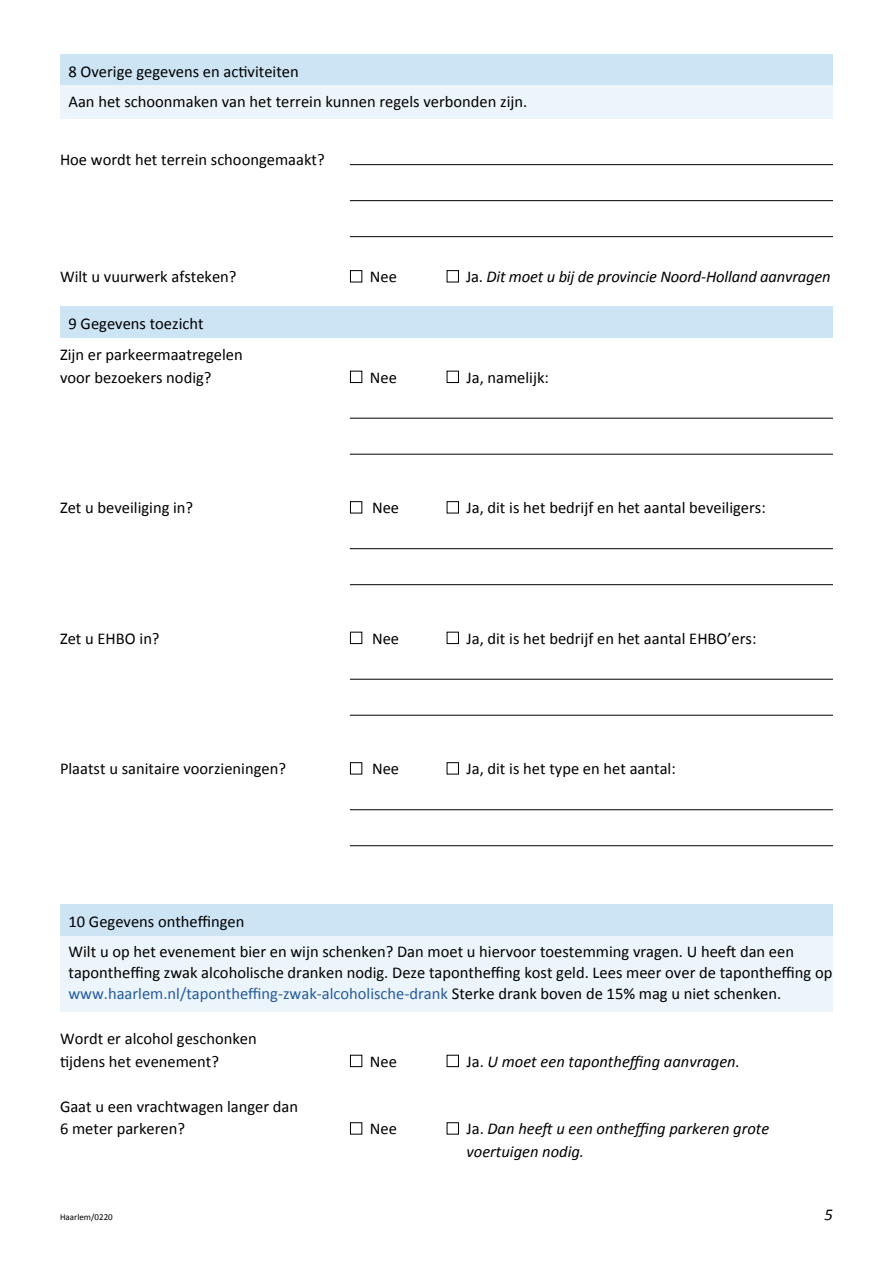
<style>
.page{position:relative;width:893px;height:1263px;background:#fff}
.page>*{position:absolute;margin:0;border:0;box-sizing:border-box;transform-origin:0 0}
.Instructies_2{font:16.5px/21px "Calibri";color:#000}
.Platte_tekst{font:16.5px "Calibri";color:#000}
.Platte_tekst_los{font:16.5px "Calibri";color:#000}
.Platte_tekst_los-2{font:italic 16.5px "Calibri";letter-spacing:-.01em;color:#000}
.Vragen{font:16.5px "Calibri";color:#000}
.Platte_tekst-2{font:italic 16.5px/22.5px "Calibri";color:#000}
.Lijn{font:16.5px "Calibri";color:#000}
.t1{font:9px "Calibri";color:#000}
.s1{font-style:normal}
.s2{color:#275b9b}
</style>
<div class="page">
<div style="left:60px;top:54px;width:773px;height:32px;background:#cde4f5"></div>
<div style="left:60px;top:86px;width:773px;height:33px;background:#ecf5fb"></div>
<hr style="left:350px;top:164px;width:483px;height:1px;background:#000">
<hr style="left:350px;top:200px;width:483px;height:1px;background:#000">
<hr style="left:350px;top:236px;width:483px;height:1px;background:#000">
<div style="left:60px;top:306px;width:773px;height:32px;background:#cde4f5"></div>
<hr style="left:350px;top:418px;width:483px;height:1px;background:#000">
<hr style="left:350px;top:454px;width:483px;height:1px;background:#000">
<hr style="left:350px;top:548px;width:483px;height:1px;background:#000">
<hr style="left:350px;top:584px;width:483px;height:1px;background:#000">
<hr style="left:350px;top:679px;width:483px;height:1px;background:#000">
<hr style="left:350px;top:715px;width:483px;height:1px;background:#000">
<hr style="left:350px;top:809px;width:483px;height:1px;background:#000">
<hr style="left:350px;top:845px;width:483px;height:1px;background:#000">
<div style="left:60px;top:904px;width:773px;height:32px;background:#cde4f5"></div>
<div style="left:60px;top:936px;width:773px;height:76px;background:#ecf5fb"></div>
<p class="Vragen" style="left:68px;top:61px;width:232px">8 Overige gegevens en activiteiten</p>
<p class="Instructies_2" style="left:68px;top:90px;width:460px">Aan het schoonmaken van het terrein kunnen regels verbonden zijn.</p>
<p class="Lijn" style="left:60px;top:149px;width:266px">Hoe wordt het terrein schoongemaakt?</p>
<p class="Platte_tekst_los" style="left:60px;top:266px;width:178px">Wilt u vuurwerk afsteken?</p>
<p class="Platte_tekst_los" style="left:350px;top:266px;width:49px">■ Nee</p>
<p class="Platte_tekst_los-2" style="left:446px;top:266px;width:386px">■ <span class="s1">Ja.</span> Dit moet u bij de provincie Noord-Holland aanvragen</p>
<p class="Vragen" style="left:68px;top:313px;width:137px">9 Gegevens toezicht</p>
<p class="Platte_tekst_los" style="left:60px;top:344px;width:184px">Zijn er parkeermaatregelen</p>
<p class="Platte_tekst_los" style="left:60px;top:367px;width:153px">voor bezoekers nodig?</p>
<p class="Platte_tekst_los" style="left:350px;top:367px;width:49px">■ Nee</p>
<p class="Platte_tekst_los" style="left:446px;top:367px;width:104px">■ Ja, namelijk:</p>
<p class="Platte_tekst" style="left:60px;top:497px;width:135px">Zet u beveiliging in?</p>
<p class="Platte_tekst" style="left:350px;top:497px;width:51px">■ Nee</p>
<p class="Platte_tekst" style="left:446px;top:497px;width:321px">■ Ja, dit is het bedrijf en het aantal beveiligers:</p>
<p class="Platte_tekst" style="left:60px;top:628px;width:101px">Zet u EHBO in?</p>
<p class="Platte_tekst" style="left:350px;top:628px;width:51px">■ Nee</p>
<p class="Platte_tekst" style="left:446px;top:628px;width:311px">■ Ja, dit is het bedrijf en het aantal EHBO’ers:</p>
<p class="Platte_tekst" style="left:60px;top:758px;width:227px">Plaatst u sanitaire voorzieningen?</p>
<p class="Platte_tekst" style="left:350px;top:758px;width:51px">■ Nee</p>
<p class="Platte_tekst" style="left:446px;top:758px;width:231px">■ Ja, dit is het type en het aantal:</p>
<p class="Vragen" style="left:68px;top:911px;width:178px">10 Gegevens ontheffingen</p>
<p class="Instructies_2" style="left:68px;top:940px;width:765px">Wilt u op het evenement bier en wijn schenken? Dan moet u hiervoor toestemming vragen. U heeft dan een tapontheffing zwak alcoholische dranken nodig. Deze tapontheffing kost geld. Lees meer over de tapontheffing op <span class="s2">www.haarlem.nl/tapontheffing-zwak-alcoholische-drank</span> Sterke drank boven de 15% mag u niet schenken.</p>
<p class="Platte_tekst_los" style="left:60px;top:1028px;width:198px">Wordt er alcohol geschonken</p>
<p class="Platte_tekst_los" style="left:60px;top:1051px;width:160px">tijdens het evenement?</p>
<p class="Platte_tekst_los" style="left:350px;top:1051px;width:49px">■ Nee</p>
<p class="Platte_tekst_los-2" style="left:446px;top:1051px;width:295px">■ <span class="s1">Ja.</span> U moet een tapontheffing aanvragen.</p>
<p class="Platte_tekst" style="left:60px;top:1096px;width:240px">Gaat u een vrachtwagen langer dan</p>
<p class="Platte_tekst" style="left:60px;top:1118px;width:127px">6 meter parkeren?</p>
<p class="Platte_tekst" style="left:350px;top:1118px;width:49px">■ Nee</p>
<p class="Platte_tekst-2" style="left:466px;top:1116px;width:304px;text-indent:-20px">■ <span class="s1">Ja.</span> Dan heeft u een ontheffing parkeren grote voertuigen nodig.</p>
<p class="t1" style="left:60px;top:1211px;width:54px">Haarlem/0220</p>
<p class="Platte_tekst-2" style="left:825px;top:1202px;width:10px">5</p>
</div>
